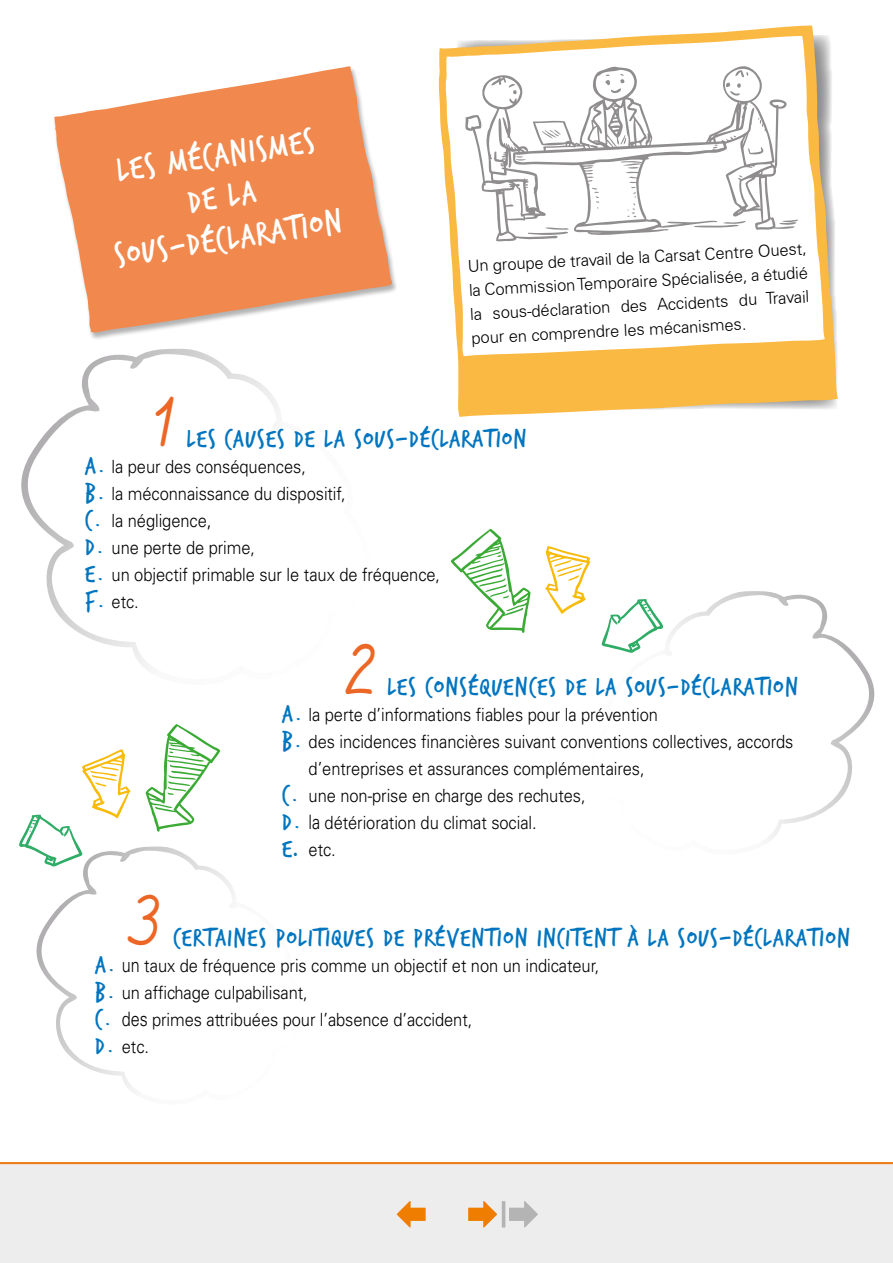
<style>
.page{position:relative;width:893px;height:1263px;background:#fff}
.page>*{position:absolute;margin:0;border:0;box-sizing:border-box;transform-origin:0 0}
.t1{font:36px/42px "Trash Hand";color:#fff;text-align:center}
.t2{font:27px "Trash Hand";letter-spacing:.05em;color:#0075bf}
.t3{font:300 18.15px/27px "Univers";letter-spacing:-.005em;color:#000;scale:.91 1}
.t4{font:300 16.5px/24px "Univers";color:#000;text-align:justify}
.s1{font-family:"Alamain";font-size:49.5px;color:#ec6725}
.s2{font-family:"Trash Hand";font-weight:400;font-size:27px;color:#0075bf}
.s3{font-size:19.8px}
.s4{font-family:"Alamain";font-weight:400;font-size:23.1px;color:#0075bf}
</style>
<div class="page">
<div style="left:0;top:1164px;width:893px;height:99px;background:#ededed"></div>
<hr style="left:0;top:1162px;width:893px;height:2px;background:#ef7b17">
<svg style="left:54px;top:66px;width:339px;height:267px;fill:#f1894e"></svg>
<svg style="left:21px;top:348px;width:259px;height:321px"></svg>
<svg style="left:601px;top:591px;width:274px;height:250px"></svg>
<svg style="left:36px;top:846px;width:199px;height:247px"></svg>
<svg style="left:439px;top:26px;width:399px;height:391px;fill:#fab943"></svg>
<svg style="left:446px;top:36px;width:379px;height:320px"></svg>
<svg style="left:795px;top:220px;width:3px;height:5px"></svg>
<svg style="left:465px;top:65px;width:330px;height:177px"></svg>
<svg style="left:602px;top:599px;width:62px;height:54px"></svg>
<svg style="left:545px;top:546px;width:45px;height:68px"></svg>
<svg style="left:451px;top:529px;width:80px;height:104px"></svg>
<svg style="left:19px;top:749px;width:112px;height:118px"></svg>
<svg style="left:146px;top:724px;width:74px;height:108px"></svg>
<svg style="left:397px;top:1201px;width:29px;height:26px"></svg>
<svg style="left:468px;top:1201px;width:70px;height:26px"></svg>
<p class="t1" style="left:99px;top:154px;width:231px;rotate:-9deg">LES MÉCANISMES<br>DE LA<br>SOUS-DÉCLARATION</p>
<p class="t4" style="left:467px;top:254px;width:341px;rotate:-3deg">Un groupe de travail de la Carsat Centre Ouest, la Commission Temporaire Spécialisée, a étudié la sous-déclaration des Accidents du Travail pour en comprendre les mécanismes.</p>
<p class="t2" style="left:152px;top:426px;width:376px"><span class="s1">1</span> LES CAUSES DE LA SOUS-DÉCLARATION</p>
<p class="t3" style="left:85px;top:453px;width:244px"><span class="s2">A.</span> la peur des conséquences,</p>
<p class="t3" style="left:85px;top:480px;width:288px"><span class="s2">B.</span> la méconnaissance du dispositif,</p>
<p class="t3" style="left:85px;top:507px;width:141px"><span class="s2">C.</span> la négligence<span class="s3">,</span></p>
<p class="t3" style="left:85px;top:534px;width:188px"><span class="s2">D.</span> une perte de prime,</p>
<p class="t3" style="left:85px;top:561px;width:392px"><span class="s2">E.</span> un objectif primable sur le taux de fréquence,</p>
<p class="t3" style="left:85px;top:588px;width:61px"><span class="s2">F.</span> etc.</p>
<p class="t2" style="left:345px;top:674px;width:455px"><span class="s1">2</span> LES CONSÉQUENCES DE LA SOUS-DÉCLARATION</p>
<p class="t3" style="left:282px;top:701px;width:415px"><span class="s2">A.</span> la perte d’informations fiables pour la prévention</p>
<p class="t3" style="left:309px;top:728px;width:534px;text-indent:-27px"><span class="s2">B.</span> des incidences financières suivant conventions collectives, accords d’entreprises et assurances complémentaires,</p>
<p class="t3" style="left:282px;top:782px;width:335px"><span class="s2">C.</span> une non-prise en charge des rechutes,</p>
<p class="t3" style="left:282px;top:809px;width:281px"><span class="s2">D.</span> <span class="s3">la</span> détérioration du climat social.</p>
<p class="t3" style="left:282px;top:836px;width:61px"><span class="s2">E</span><span class="s4">.</span> etc.</p>
<p class="t2" style="left:126px;top:924px;width:726px"><span class="s1">3</span> CERTAINES POLITIQUES DE PRÉVENTION INCITENT À LA SOUS-DÉCLARATION</p>
<p class="t3" style="left:95px;top:952px;width:556px"><span class="s2">A.</span> <span class="s3">un</span> taux de fréquence pris comme un objectif et non un indicateur,</p>
<p class="t3" style="left:95px;top:979px;width:235px"><span class="s2">B.</span> un affichage culpabilisant,</p>
<p class="t3" style="left:95px;top:1006px;width:416px"><span class="s2">C.</span> <span class="s3">des</span> primes attribuées pour l’absence d’accident,</p>
<p class="t3" style="left:95px;top:1033px;width:61px"><span class="s2">D.</span> etc.</p>
</div>
